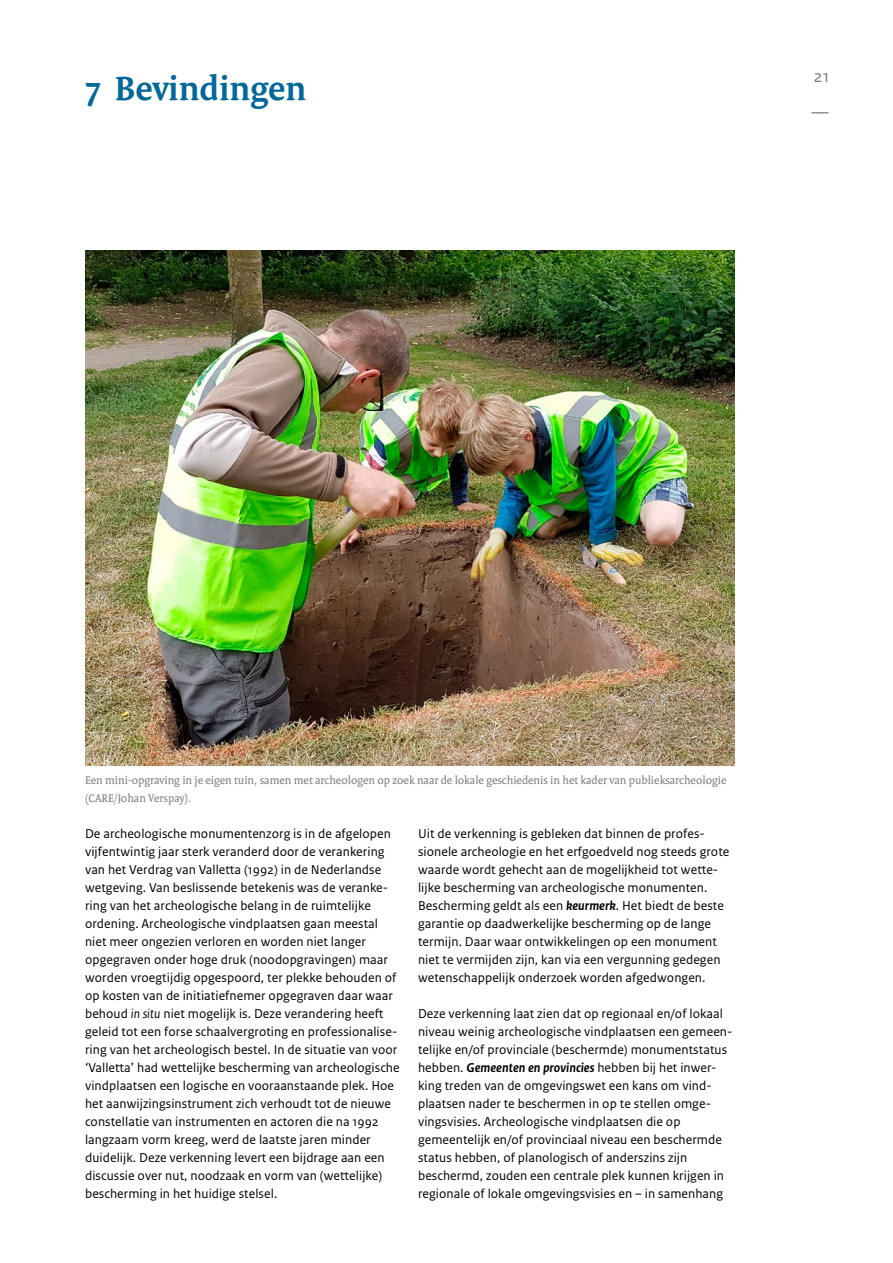
<style>
.page{position:relative;width:893px;height:1263px;background:#fff}
.page>*{position:absolute;margin:0;border:0;box-sizing:border-box;transform-origin:0 0}
._01_TITEL_GROOT{font:700 36px "Rijksoverheid Serif";color:#006797}
.t1{font:18px/36px "Rijksoverheid Sans Text";color:#7b7d7c}
._05_BROODTEKST{font:13.5px/18px "Rijksoverheid Sans Text";letter-spacing:.005em;color:#000}
._10_BIJSCHRIFT{font:12px/18px "Rijksoverheid Serif";color:#7b7d7c}
.s1{font-style:italic}
.s2{font-weight:700;font-style:italic}
</style>
<div class="page">
<img style="left:85px;top:251px;width:649px;height:515px">
<p class="_01_TITEL_GROOT" style="left:85px;top:66px;width:223px">7 Bevindingen</p>
<h2 class="t1" style="left:811px;top:58px;width:19px">21 —</h2>
<p class="_10_BIJSCHRIFT" style="left:85px;top:771px;width:643px">Een mini-opgraving in je eigen tuin, samen met archeologen op zoek naar de lokale geschiedenis in het kader van publieksarcheologie (CARE/Johan Verspay).</p>
<p class="_05_BROODTEKST" style="left:85px;top:825px;width:316px">De archeologische monumentenzorg is in de afgelopen vijfentwintig jaar sterk veranderd door de verankering van het Verdrag van Valletta (1992) in de Nederlandse wetgeving. Van beslissende betekenis was de veranke&shy;ring van het archeologische belang in de ruimtelijke ordening. Archeologische vindplaatsen gaan meestal niet meer ongezien verloren en worden niet langer opgegraven onder hoge druk (noodopgravingen) maar worden vroegtijdig opgespoord, ter plekke behouden of op kosten van de initiatiefnemer opgegraven daar waar behoud <span class="s1">in situ</span> niet mogelijk is. Deze verandering heeft geleid tot een forse schaalvergroting en professionalise&shy;ring van het archeologisch bestel. In de situatie van voor ‘Valletta’ had wettelijke bescherming van archeologische vindplaatsen een logische en vooraanstaande plek. Hoe het aanwijzingsinstrument zich verhoudt tot de nieuwe constellatie van instrumenten en actoren die na 1992 langzaam vorm kreeg, werd de laatste jaren minder duidelijk. Deze verkenning levert een bijdrage aan een discussie over nut, noodzaak en vorm van (wettelijke) bescherming in het huidige stelsel.</p>
<p class="_05_BROODTEKST" style="left:418px;top:825px;width:313px">Uit de verkenning is gebleken dat binnen de profes&shy;sionele archeologie en het erfgoedveld nog steeds grote waarde wordt gehecht aan de mogelijkheid tot wette&shy;lijke bescherming van archeologische monumenten.<br>Bescherming geldt als een <span class="s2">keurmerk</span>. Het biedt de beste garantie op daadwerkelijke bescherming op de lange termijn. Daar waar ontwikkelingen op een monument niet te vermijden zijn, kan via een vergunning gedegen wetenschappelijk onderzoek worden afgedwongen.</p>
<p class="_05_BROODTEKST" style="left:418px;top:1005px;width:316px">Deze verkenning laat zien dat op regionaal en/of lokaal niveau weinig archeologische vindplaatsen een gemeen&shy;telijke en/of provinciale (beschermde) monumentstatus hebben. <span class="s2">Gemeenten en provincies</span> hebben bij het inwer&shy;king treden van de omgevingswet een kans om vind&shy;plaatsen nader te beschermen in op te stellen omge&shy;vingsvisies. Archeologische vindplaatsen die op gemeentelijk en/of provinciaal niveau een beschermde status hebben, of planologisch of anderszins zijn beschermd, zouden een centrale plek kunnen krijgen in regionale of lokale omgevingsvisies en – in samenhang</p>
</div>
